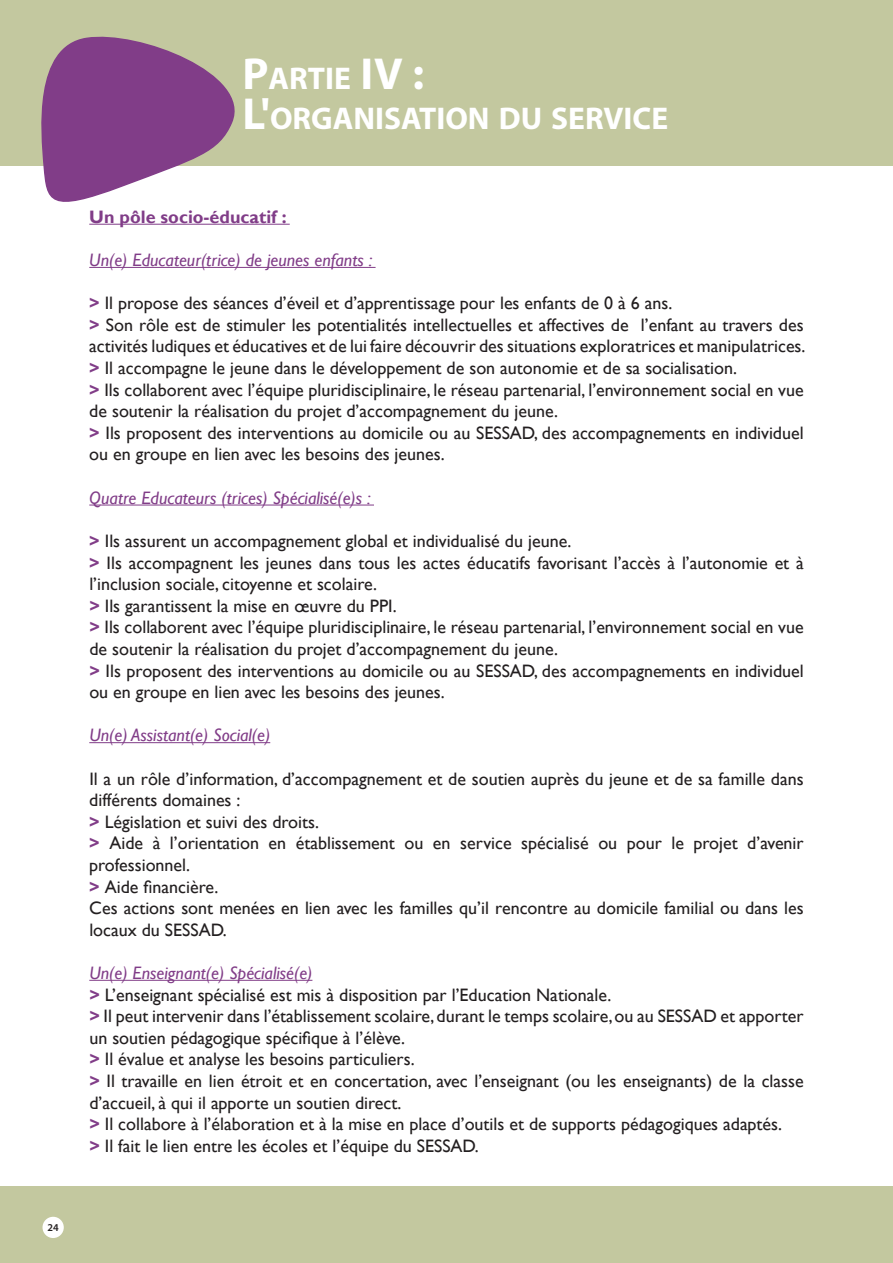
<style>
.page{position:relative;width:893px;height:1263px;background:#fff}
.page>*{position:absolute;margin:0;border:0;box-sizing:border-box;transform-origin:0 0}
.t1{font:700 31.5px/40.5px "Myriad Pro";color:#fff}
.t2{font:18px/21.6px "Gill Sans";color:#231f20}
.t3{font:italic 18px "Gill Sans";color:#813d88}
.t4{font:700 18px "Gill Sans";color:#813d88}
.t5{font:600 10.5px "Myriad Pro";color:#231f20}
.s1{font-size:45px}
.s2{font-weight:700;color:#813d88}
.s3{font-style:italic;color:#813d88}
</style>
<div class="page">
<div style="left:0;top:1186px;width:893px;height:77px;background:#c3c89f"></div>
<div style="left:43px;top:1217px;width:21px;height:21px;background:#fff;border-radius:50%"></div>
<div style="left:0;top:0;width:893px;height:165px;background:#c3c89f"></div>
<svg style="left:0;top:36px;width:256px;height:188px"></svg>
<hr style="left:89px;top:224px;width:201px;height:1px;background:#813d88">
<hr style="left:89px;top:267px;width:287px;height:1px;background:#813d88">
<hr style="left:89px;top:505px;width:285px;height:1px;background:#813d88">
<hr style="left:89px;top:742px;width:181px;height:1px;background:#813d88">
<hr style="left:89px;top:980px;width:223px;height:1px;background:#813d88">
<h1 class="t1" style="left:242px;top:57px;width:427px"><span class="s1">P</span>ARTIE <span class="s1">iV</span> <span class="s1">:<br>L'</span>ORGANISATION DU SERVICE</h1>
<p class="t5" style="left:48px;top:1221px;width:13px">24</p>
<p class="t5" style="left:49px;top:1226px;width:13px">24</p>
<p class="t4" style="left:89px;top:206px;width:199px">Un pôle socio-éducatif :</p>
<p class="t3" style="left:89px;top:249px;width:285px">Un(e) Educateur(trice) de jeunes enfants :</p>
<p class="t2" style="left:89px;top:293px;width:718px"><span class="s2">&gt;</span> Il propose des séances d’éveil et d’apprentissage pour les enfants de 0 à 6 ans.<br><span class="s2">&gt;</span> Son rôle est de stimuler les potentialités intellectuelles et affectives de l’enfant au travers des activités ludiques et éducatives et de lui faire découvrir des situations exploratrices et manipulatrices. <span class="s2">&gt;</span> Il accompagne le jeune dans le développement de son autonomie et de sa socialisation.<br><span class="s2">&gt;</span> Ils collaborent avec l’équipe pluridisciplinaire, le réseau partenarial, l’environnement social en vue de soutenir la réalisation du projet d’accompagnement du jeune.<br><span class="s2">&gt;</span> Ils proposent des interventions au domicile ou au SESSAD, des accompagnements en individuel ou en groupe en lien avec les besoins des jeunes.</p>
<p class="t3" style="left:89px;top:487px;width:283px">Quatre Educateurs (trices) Spécialisé(e)s :</p>
<p class="t2" style="left:89px;top:530px;width:716px"><span class="s2">&gt;</span> Ils assurent un accompagnement global et individualisé du jeune.<br><span class="s2">&gt;</span> Ils accompagnent les jeunes dans tous les actes éducatifs favorisant l’accès à l’autonomie et à l’inclusion sociale, citoyenne et scolaire.<br><span class="s2">&gt;</span> Ils garantissent la mise en œuvre du PPI.<br><span class="s2">&gt;</span> Ils collaborent avec l’équipe pluridisciplinaire, le réseau partenarial, l’environnement social en vue de soutenir la réalisation du projet d’accompagnement du jeune.<br><span class="s2">&gt;</span> Ils proposent des interventions au domicile ou au SESSAD, des accompagnements en individuel ou en groupe en lien avec les besoins des jeunes.</p>
<p class="t3" style="left:89px;top:725px;width:182px">Un(e) Assistant(e) Social(e)</p>
<p class="t2" style="left:89px;top:768px;width:716px">Il a un rôle d’information, d’accompagnement et de soutien auprès du jeune et de sa famille dans différents domaines :<br><span class="s2">&gt;</span> Législation et suivi des droits.<br><span class="s2">&gt;</span> Aide à l’orientation en établissement ou en service spécialisé ou pour le projet d’avenir professionnel.<br><span class="s2">&gt;</span> Aide financière.<br>Ces actions sont menées en lien avec les familles qu’il rencontre au domicile familial ou dans les locaux du SESSAD.</p>
<p class="t2" style="left:89px;top:962px;width:716px"><span class="s3">Un(e) Enseignant(e) Spécialisé(e)<br></span><span class="s2">&gt;</span> L’enseignant spécialisé est mis à disposition par l’Education Nationale.<br><span class="s2">&gt;</span> Il peut intervenir dans l’établissement scolaire, durant le temps scolaire, ou au SESSAD et apporter un soutien pédagogique spécifique à l’élève.<br><span class="s2">&gt;</span> Il évalue et analyse les besoins particuliers.<br><span class="s2">&gt;</span> Il travaille en lien étroit et en concertation, avec l’enseignant (ou les enseignants) de la classe d’accueil, à qui il apporte un soutien direct.<br><span class="s2">&gt;</span> Il collabore à l’élaboration et à la mise en place d’outils et de supports pédagogiques adaptés.<br><span class="s2">&gt;</span> Il fait le lien entre les écoles et l’équipe du SESSAD.</p>
</div>
